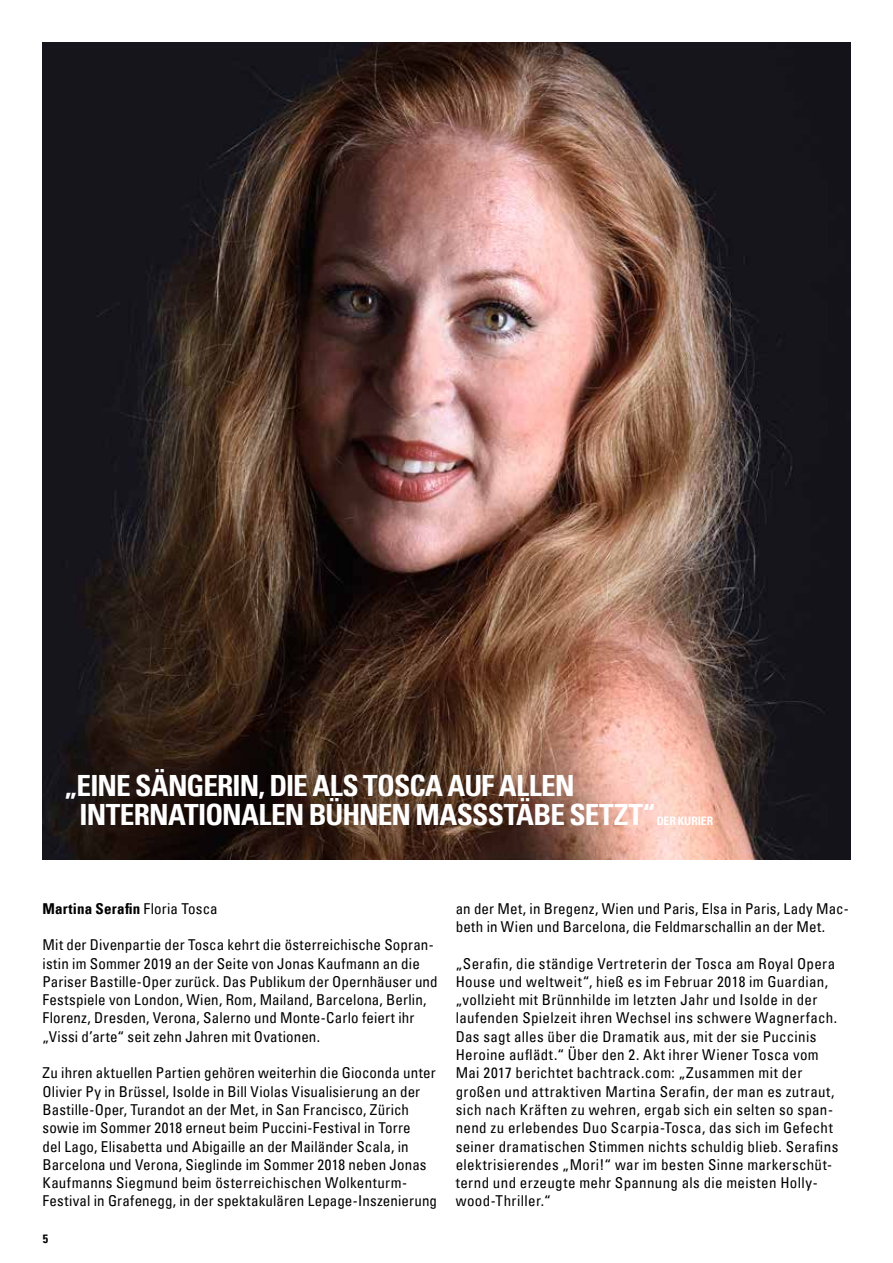
<style>
.page{position:relative;width:893px;height:1263px;background:#fff}
.page>*{position:absolute;margin:0;border:0;box-sizing:border-box;transform-origin:0 0}
.t1{font:29.25px/29.2px "Univers Com 67 Bold Cond";letter-spacing:-.03em;color:#fff}
.t2{font:condensed 15px/18.3px "Univers Com 57";letter-spacing:.015em;color:#000}
.t3{font:15px "Univers Com 67 Bold Cond";letter-spacing:.015em;color:#000}
.t4{font:12px "Univers Com 67 Bold Cond";color:#000}
.t5{font:11.7px "Univers Com 67 Bold Cond";letter-spacing:-.005em;color:#fff}
.s1{font-family:"Univers Com 57";font-stretch:condensed}
</style>
<div class="page">
<img style="left:43px;top:43px;width:807px;height:816px">
<h1 class="t1" style="left:80px;top:770px;width:577px;text-indent:-15px">„EINE SÄNGERIN, DIE ALS TOSCA AUF ALLEN<br>INTERNATIONALEN BÜHNEN MASSSTÄBE SETZT“</h1>
<p class="t5" style="left:657px;top:814px;width:58px">DER KURIER</p>
<p class="t3" style="left:43px;top:899px;width:177px">Martina Serafin <span class="s1">Floria Tosca</span></p>
<p class="t2" style="left:43px;top:935px;width:397px">Mit der Divenpartie der Tosca kehrt die österreichische Sopran&shy;istin im Sommer 2019 an der Seite von Jonas Kaufmann an die Pariser Bastille-Oper zurück. Das Publikum der Opernhäuser und Festspiele von London, Wien, Rom, Mailand, Barcelona, Berlin, Florenz, Dresden, Verona, Salerno und Monte-Carlo feiert ihr „Vissi d’arte“ seit zehn Jahren mit Ovationen.</p>
<p class="t2" style="left:43px;top:1064px;width:396px">Zu ihren aktuellen Partien gehören weiterhin die Gioconda unter Olivier Py in Brüssel, Isolde in Bill Violas Visualisierung an der Bastille-Oper, Turandot an der Met, in San Francisco, Zürich sowie im Sommer 2018 erneut beim Puccini-Festival in Torre<br>del Lago, Elisabetta und Abigaille an der Mailänder Scala, in Barcelona und Verona, Sieglinde im Sommer 2018 neben Jonas Kaufmanns Siegmund beim österreichischen Wolkenturm-Festival in Grafenegg, in der spektakulären Lepage-Inszenierung</p>
<p class="t4" style="left:43px;top:1231px;width:7px">5</p>
<p class="t2" style="left:456px;top:899px;width:394px">an der Met, in Bregenz, Wien und Paris, Elsa in Paris, Lady Mac&shy;beth in Wien und Barcelona, die Feldmarschallin an der Met.</p>
<p class="t2" style="left:456px;top:954px;width:384px">„Serafin, die ständige Vertreterin der Tosca am Royal Opera House und weltweit“, hieß es im Februar 2018 im Guardian, „vollzieht mit Brünnhilde im letzten Jahr und Isolde in der laufenden Spielzeit ihren Wechsel ins schwere Wagnerfach.<br>Das sagt alles über die Dramatik aus, mit der sie Puccinis Heroine auflädt.“ Über den 2. Akt ihrer Wiener Tosca vom Mai 2017 berichtet bachtrack.com: „Zusammen mit der großen und attraktiven Martina Serafin, der man es zutraut, sich nach Kräften zu wehren, ergab sich ein selten so span&shy;nend zu erlebendes Duo Scarpia-Tosca, das sich im Gefecht seiner dramatischen Stimmen nichts schuldig blieb. Serafins elektrisierendes „Mori!“ war im besten Sinne markerschüt&shy;ternd und erzeugte mehr Spannung als die meisten Holly&shy;wood-Thriller.“</p>
</div>
